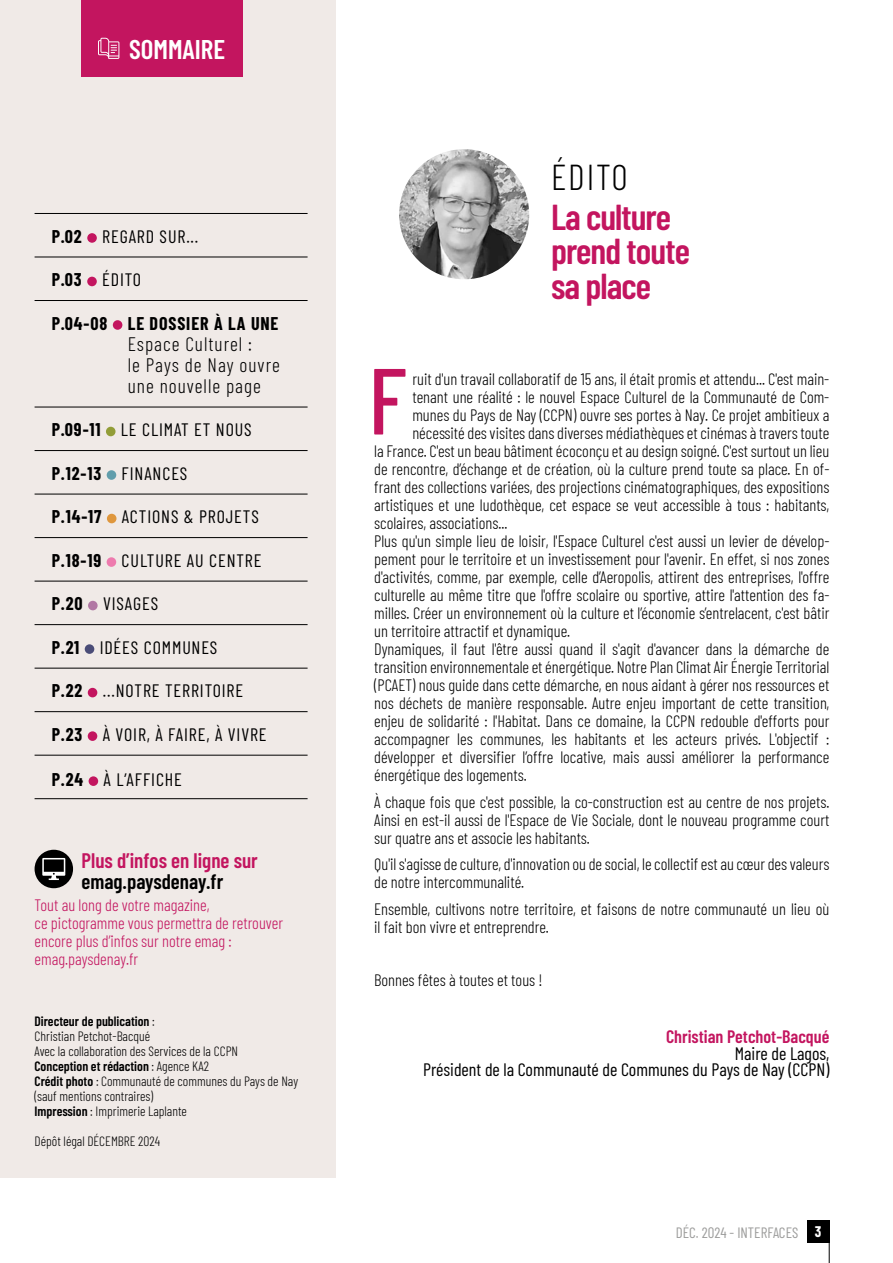
<style>
.page{position:relative;width:893px;height:1263px;background:#fff}
.page>*{position:absolute;margin:0;border:0;box-sizing:border-box;transform-origin:0 0}
.t1{font:500 93.6px "Barlow Condensed";color:#c3155f}
.t2{font:600 36px/34.5px "Barlow Condensed";letter-spacing:-.025em;color:#c3155f}
.t3{font:300 36px "Barlow Condensed";letter-spacing:.05em;color:#000}
.t4{font:600 27px "Barlow Condensed";color:#fff}
.t5{font:600 21px "Barlow Condensed";color:#c3155f}
.t6{font:600 21px "Barlow Condensed";color:#000}
.t7{font:300 19.5px/21px "Barlow Condensed";letter-spacing:.05em;color:#000}
.t8{font:18px "Barlow Condensed";letter-spacing:.05em;color:#000}
.t9{font:18px/16.5px "Barlow Condensed";color:#000;text-align:right}
.t10{font:600 18px "Barlow Condensed";color:#c3155f}
.t11{font:700 18px "Barlow Condensed";letter-spacing:.05em;color:#000}
.t12{font:300 16.5px/18px "Barlow Condensed";color:#000}
.t13{font:300 16.5px/18px "Barlow Condensed";color:#c3155f}
.t14{font:15px "Barlow Condensed";color:#9d9d9c}
.t15{font:300 13.5px/15px "Barlow Condensed";color:#000}
.s1{font-weight:700}
.s2{font-weight:600}
.s3{font-weight:700;color:#fff}
</style>
<div class="page">
<hr style="left:829px;top:1222px;width:1px;height:41px;background:#000">
<div style="left:807px;top:1220px;width:22px;height:23px;background:#000"></div>
<div style="left:0;top:0;width:336px;height:1178px;background:#f0eae7"></div>
<img style="left:399px;top:149px;width:130px;height:130px;border-radius:65px">
<hr style="left:35px;top:213px;width:273px;height:1px;background:#000">
<hr style="left:35px;top:257px;width:273px;height:1px;background:#000">
<hr style="left:35px;top:300px;width:273px;height:1px;background:#000">
<hr style="left:35px;top:407px;width:273px;height:1px;background:#000">
<hr style="left:35px;top:450px;width:273px;height:1px;background:#000">
<hr style="left:35px;top:494px;width:273px;height:1px;background:#000">
<hr style="left:35px;top:537px;width:273px;height:1px;background:#000">
<hr style="left:35px;top:581px;width:273px;height:1px;background:#000">
<hr style="left:35px;top:624px;width:273px;height:1px;background:#000">
<hr style="left:35px;top:668px;width:273px;height:1px;background:#000">
<hr style="left:35px;top:798px;width:273px;height:1px;background:#000">
<hr style="left:35px;top:711px;width:273px;height:1px;background:#000">
<hr style="left:35px;top:755px;width:273px;height:1px;background:#000">
<div style="left:87px;top:233px;width:10px;height:10px;background:#c3155f;border-radius:50%"></div>
<div style="left:87px;top:277px;width:10px;height:9px;background:#c3155f;border-radius:50%"></div>
<div style="left:113px;top:320px;width:9px;height:10px;background:#c3155f;border-radius:50%"></div>
<div style="left:106px;top:427px;width:10px;height:9px;background:#929d38;border-radius:50%"></div>
<div style="left:107px;top:470px;width:9px;height:10px;background:#629eac;border-radius:50%"></div>
<div style="left:107px;top:514px;width:9px;height:9px;background:#df973d;border-radius:50%"></div>
<div style="left:107px;top:557px;width:9px;height:10px;background:#ee7bae;border-radius:50%"></div>
<div style="left:88px;top:601px;width:10px;height:9px;background:#b178a4;border-radius:50%"></div>
<div style="left:85px;top:644px;width:9px;height:10px;background:#4a4c77;border-radius:50%"></div>
<div style="left:88px;top:688px;width:9px;height:9px;background:#c3155f;border-radius:50%"></div>
<div style="left:88px;top:731px;width:9px;height:10px;background:#c3155f;border-radius:50%"></div>
<div style="left:89px;top:776px;width:9px;height:10px;background:#c3155f;border-radius:50%"></div>
<div style="left:81px;top:0;width:162px;height:77px;background:#c3155f"></div>
<svg style="left:98px;top:38px;width:21px;height:21px"></svg>
<div style="left:35px;top:850px;width:38px;height:38px;background:#000;border-radius:50%"></div>
<svg style="left:42px;top:858px;width:23px;height:22px"></svg>
<h3 class="t4" style="left:129px;top:30px;width:97px">SOMMAIRE</h3>
<p class="t8" style="left:52px;top:223px;width:148px"><span class="s1">P.02</span> REGARD SUR...</p>
<p class="t8" style="left:52px;top:267px;width:91px"><span class="s1">P.03</span> ÉDITO</p>
<p class="t11" style="left:52px;top:310px;width:228px">P.04-08 LE DOSSIER À LA UNE</p>
<p class="t7" style="left:128px;top:332px;width:154px">Espace Culturel :<br>le Pays de Nay ouvre une nouvelle page</p>
<p class="t8" style="left:52px;top:417px;width:201px"><span class="s1">P.09-11</span> LE CLIMAT ET NOUS</p>
<p class="t8" style="left:52px;top:460px;width:137px"><span class="s1">P.12-13</span> FINANCES</p>
<p class="t8" style="left:52px;top:504px;width:209px"><span class="s1">P.14-17</span> ACTIONS &amp; PROJETS</p>
<p class="t8" style="left:52px;top:547px;width:211px"><span class="s1">P.18-19</span> CULTURE AU CENTRE</p>
<p class="t8" style="left:52px;top:591px;width:108px"><span class="s1">P.20</span> VISAGES</p>
<p class="t8" style="left:52px;top:634px;width:167px"><span class="s1">P.21</span> IDÉES COMMUNES</p>
<p class="t8" style="left:52px;top:678px;width:193px"><span class="s1">P.22</span> ...NOTRE TERRITOIRE</p>
<p class="t8" style="left:52px;top:721px;width:216px"><span class="s1">P.23</span> À VOIR, À FAIRE, À VIVRE</p>
<p class="t8" style="left:52px;top:767px;width:132px"><span class="s1">P.24</span> À L’AFFICHE</p>
<p class="t5" style="left:82px;top:845px;width:178px">Plus d’infos en ligne sur</p>
<p class="t6" style="left:82px;top:866px;width:143px">emag.paysdenay.fr</p>
<p class="t13" style="left:35px;top:895px;width:250px">Tout au long de votre magazine,<br>ce pictogramme vous permettra de retrouver encore plus d’infos sur notre emag : emag.paysdenay.fr</p>
<p class="t15" style="left:35px;top:1012px;width:265px"><span class="s2">Directeur de publication</span> :<br>Christian Petchot-Bacqué<br>Avec la collaboration des Services de la CCPN<br><span class="s2">Conception et rédaction</span> : Agence KA2<br><span class="s2">Crédit photo</span> : Communauté de communes du Pays de Nay (sauf mentions contraires)<br><span class="s2">Impression</span> : Imprimerie Laplante</p>
<p class="t15" style="left:35px;top:1132px;width:127px">Dépôt légal DÉCEMBRE 2024</p>
<h2 class="t3" style="left:551px;top:151px;width:78px">ÉDITO</h2>
<h2 class="t2" style="left:551px;top:197px;width:140px">La culture prend toute sa place</h2>
<h1 class="t1" style="left:368px;top:334px;width:40px">F</h1>
<p class="t12" style="left:412px;top:369px;width:418px">ruit d'un travail collaboratif de 15 ans, il était promis et attendu... C'est main-</p>
<p class="t12" style="left:412px;top:387px;width:418px">tenant une réalité : le nouvel Espace Culturel de la Communauté de Com-</p>
<p class="t12" style="left:412px;top:405px;width:418px">munes du Pays de Nay (CCPN) ouvre ses portes à Nay. Ce projet ambitieux a</p>
<p class="t12" style="left:412px;top:423px;width:418px">nécessité des visites dans diverses médiathèques et cinémas à travers toute</p>
<p class="t12" style="left:374px;top:441px;width:457px">la France. C'est un beau bâtiment écoconçu et au design soigné. C'est surtout un lieu</p>
<p class="t12" style="left:374px;top:459px;width:457px">de rencontre, d’échange et de création, où la culture prend toute sa place. En of-</p>
<p class="t12" style="left:374px;top:477px;width:457px">frant des collections variées, des projections cinématographiques, des expositions</p>
<p class="t12" style="left:374px;top:495px;width:457px">artistiques et une ludothèque, cet espace se veut accessible à tous : habitants,</p>
<p class="t12" style="left:374px;top:513px;width:135px">scolaires, associations...</p>
<p class="t12" style="left:374px;top:531px;width:457px">Plus qu'un simple lieu de loisir, l'Espace Culturel c'est aussi un levier de dévelop-</p>
<p class="t12" style="left:374px;top:549px;width:457px">pement pour le territoire et un investissement pour l'avenir. En effet, si nos zones</p>
<p class="t12" style="left:374px;top:567px;width:457px">d'activités, comme, par exemple, celle d’Aeropolis, attirent des entreprises, l'offre</p>
<p class="t12" style="left:374px;top:585px;width:457px">culturelle au même titre que l'offre scolaire ou sportive, attire l'attention des fa-</p>
<p class="t12" style="left:374px;top:603px;width:457px">milles. Créer un environnement où la culture et l’économie s’entrelacent, c'est bâtir</p>
<p class="t12" style="left:374px;top:621px;width:197px">un territoire attractif et dynamique.</p>
<p class="t12" style="left:374px;top:639px;width:457px">Dynamiques, il faut l'être aussi quand il s'agit d'avancer dans la démarche de</p>
<p class="t12" style="left:374px;top:657px;width:457px">transition environnementale et énergétique. Notre Plan Climat Air Énergie Territorial</p>
<p class="t12" style="left:374px;top:675px;width:457px">(PCAET) nous guide dans cette démarche, en nous aidant à gérer nos ressources et</p>
<p class="t12" style="left:374px;top:693px;width:457px">nos déchets de manière responsable. Autre enjeu important de cette transition,</p>
<p class="t12" style="left:374px;top:711px;width:457px">enjeu de solidarité : l'Habitat. Dans ce domaine, la CCPN redouble d'efforts pour</p>
<p class="t12" style="left:374px;top:729px;width:457px">accompagner les communes, les habitants et les acteurs privés. L'objectif :</p>
<p class="t12" style="left:374px;top:747px;width:457px">développer et diversifier l’offre locative, mais aussi améliorer la performance</p>
<p class="t12" style="left:374px;top:765px;width:154px">énergétique des logements.</p>
<p class="t12" style="left:374px;top:791px;width:457px;text-align:justify">À chaque fois que c'est possible, la co-construction est au centre de nos projets.<br>Ainsi en est-il aussi de l'Espace de Vie Sociale, dont le nouveau programme court sur quatre ans et associe les habitants.</p>
<p class="t12" style="left:374px;top:854px;width:457px">Qu'il s'agisse de culture, d'innovation ou de social, le collectif est au cœur des valeurs de notre intercommunalité.</p>
<p class="t12" style="left:374px;top:898px;width:457px">Ensemble, cultivons notre territoire, et faisons de notre communauté un lieu où il fait bon vivre et entreprendre.</p>
<p class="t12" style="left:374px;top:969px;width:170px">Bonnes fêtes à toutes et tous !</p>
<p class="t10" style="left:666px;top:1024px;width:165px">Christian Petchot-Bacqué</p>
<p class="t9" style="left:423px;top:1044px;width:408px">Maire de Lagos,<br>Président de la Communauté de Communes du Pays de Nay (CCPN)</p>
<p class="t14" style="left:676px;top:1222px;width:147px">DÉC. 2024 - INTERFACES <span class="s3">3</span></p>
</div>
